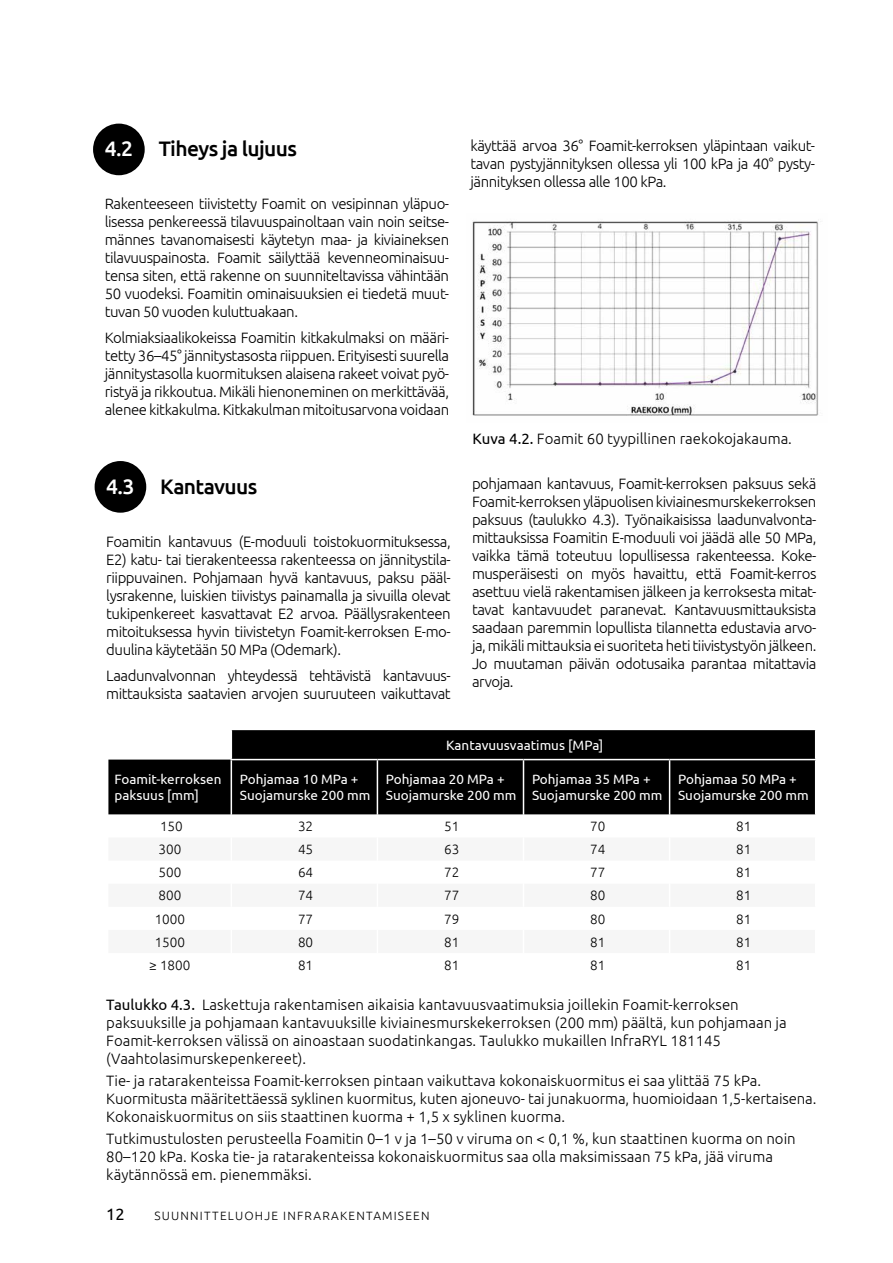
<style>
.page{position:relative;width:893px;height:1263px;background:#fff}
.page>*{position:absolute;margin:0;border:0;box-sizing:border-box;transform-origin:0 0}
.t1{font:500 21px "Ubuntu";letter-spacing:-.03em;color:#000}
.t2{font:16.5px "Ubuntu";color:#000}
.t3{font:300 15px/18px "Ubuntu";color:#000;text-align:justify}
.t4{font:300 15px/18px "Ubuntu";letter-spacing:-.03em;color:#000}
.t5{font:13.5px/16.2px "Ubuntu";color:#fff}
.t6{font:300 13.5px "Ubuntu";color:#000}
.t7{font:300 12px "Ubuntu";letter-spacing:.1em;color:#000}
.s1{color:#fff}
.s2{font-weight:400}
</style>
<div class="page">
<div style="left:93px;top:124px;width:52px;height:51px;background:#000;border-radius:50%"></div>
<div style="left:95px;top:461px;width:51px;height:52px;background:#000;border-radius:50%"></div>
<img style="left:472px;top:220px;width:347px;height:196px">
<svg style="left:108px;top:730px;width:707px;height:84px;background:#121212"></svg>
<svg style="left:231px;top:730px;width:1px;height:29px"></svg>
<hr style="left:231px;top:760px;width:1px;height:54px;background:#fff">
<hr style="left:377px;top:760px;width:1px;height:54px;background:#fff">
<hr style="left:523px;top:760px;width:1px;height:54px;background:#fff">
<hr style="left:669px;top:760px;width:1px;height:54px;background:#fff">
<hr style="left:231px;top:759px;width:146px;height:1px;background:#fff">
<hr style="left:377px;top:759px;width:146px;height:1px;background:#fff">
<hr style="left:523px;top:759px;width:147px;height:1px;background:#fff">
<hr style="left:670px;top:759px;width:146px;height:1px;background:#fff">
<h1 class="t1" style="left:105px;top:135px;width:194px"><span class="s1">4.2</span> Tiheys ja lujuus</h1>
<p class="t3" style="left:105px;top:194px;width:346px">Rakenteeseen tiivistetty Foamit on vesipinnan yläpuo&shy;lisessa penkereessä tilavuuspainoltaan vain noin seitse&shy;männes tavanomaisesti käytetyn maa- ja kiviaineksen tilavuuspainosta. Foamit säilyttää kevenneominaisuu&shy;tensa siten, että rakenne on suunniteltavissa vähintään 50 vuodeksi. Foamitin ominaisuuksien ei tiedetä muut&shy;tuvan 50 vuoden kuluttuakaan.</p>
<p class="t3" style="left:105px;top:329px;width:346px">Kolmiaksiaalikokeissa Foamitin kitkakulmaksi on määri&shy;tetty 36–45° jännitystasosta riippuen. Erityisesti suurella jännitystasolla kuormituksen alaisena rakeet voivat pyö&shy;ristyä ja rikkoutua. Mikäli hienoneminen on merkittävää, alenee kitkakulma. Kitkakulman mitoitusarvona voidaan</p>
<h1 class="t1" style="left:106px;top:473px;width:152px"><span class="s1">4.3</span> Kantavuus</h1>
<p class="t3" style="left:106px;top:532px;width:346px">Foamitin kantavuus (E-moduuli toistokuormituksessa, E2) katu- tai tierakenteessa rakenteessa on jännitystila&shy;riippuvainen. Pohjamaan hyvä kantavuus, paksu pääl&shy;lysrakenne, luiskien tiivistys painamalla ja sivuilla olevat tukipenkereet kasvattavat E2 arvoa. Päällysrakenteen mitoituksessa hyvin tiivistetyn Foamit-kerroksen E-mo&shy;duulina käytetään 50 MPa (Odemark).</p>
<p class="t4" style="left:106px;top:667px;width:346px">Laadunvalvonnan yhteydessä tehtävistä kantavuus&shy;mittauksista saatavien arvojen suuruuteen vaikuttavat</p>
<p class="t3" style="left:470px;top:136px;width:346px">käyttää arvoa 36° Foamit-kerroksen yläpintaan vaikut&shy;tavan pystyjännityksen ollessa yli 100 kPa ja 40° pysty&shy;jännityksen ollessa alle 100 kPa.</p>
<p class="t3" style="left:473px;top:429px;width:321px"><span class="s2">Kuva 4.2.</span> Foamit 60 tyypillinen raekokojakauma.</p>
<p class="t3" style="left:472px;top:474px;width:346px">pohjamaan kantavuus, Foamit-kerroksen paksuus sekä Foamit-kerroksen yläpuolisen kiviainesmurskekerroksen paksuus (taulukko 4.3). Työnaikaisissa laadunvalvonta&shy;mittauksissa Foamitin E-moduuli voi jäädä alle 50 MPa, vaikka tämä toteutuu lopullisessa rakenteessa. Koke&shy;musperäisesti on myös havaittu, että Foamit-kerros asettuu vielä rakentamisen jälkeen ja kerroksesta mitat&shy;tavat kantavuudet paranevat. Kantavuusmittauksista saadaan paremmin lopullista tilannetta edustavia arvo&shy;ja, mikäli mittauksia ei suoriteta heti tiivistystyön jälkeen.<br>Jo muutaman päivän odotusaika parantaa mitattavia arvoja.</p>
<p class="t5" style="left:446px;top:737px;width:159px">Kantavuusvaatimus [MPa]</p>
<p class="t5" style="left:114px;top:771px;width:109px">Foamit-kerroksen paksuus [mm]</p>
<p class="t5" style="left:240px;top:771px;width:132px">Pohjamaa 10 MPa +<br>Suojamurske 200 mm</p>
<p class="t5" style="left:386px;top:771px;width:132px">Pohjamaa 20 MPa +<br>Suojamurske 200 mm</p>
<p class="t5" style="left:532px;top:771px;width:132px">Pohjamaa 35 MPa +<br>Suojamurske 200 mm</p>
<p class="t5" style="left:678px;top:771px;width:132px">Pohjamaa 50 MPa +<br>Suojamurske 200 mm</p>
<p class="t6" style="left:160px;top:818px;width:24px">150</p>
<p class="t6" style="left:298px;top:818px;width:17px">32</p>
<p class="t6" style="left:444px;top:818px;width:17px">51</p>
<p class="t6" style="left:590px;top:818px;width:17px">70</p>
<p class="t6" style="left:736px;top:818px;width:17px">81</p>
<p class="t6" style="left:158px;top:841px;width:24px">300</p>
<p class="t6" style="left:298px;top:841px;width:17px">45</p>
<p class="t6" style="left:444px;top:841px;width:17px">63</p>
<p class="t6" style="left:590px;top:841px;width:17px">74</p>
<p class="t6" style="left:736px;top:841px;width:17px">81</p>
<p class="t6" style="left:158px;top:864px;width:24px">500</p>
<p class="t6" style="left:298px;top:864px;width:17px">64</p>
<p class="t6" style="left:444px;top:864px;width:17px">72</p>
<p class="t6" style="left:590px;top:864px;width:17px">77</p>
<p class="t6" style="left:736px;top:864px;width:17px">81</p>
<p class="t6" style="left:158px;top:887px;width:24px">800</p>
<p class="t6" style="left:298px;top:887px;width:17px">74</p>
<p class="t6" style="left:444px;top:887px;width:17px">77</p>
<p class="t6" style="left:590px;top:887px;width:17px">80</p>
<p class="t6" style="left:736px;top:887px;width:17px">81</p>
<p class="t6" style="left:155px;top:911px;width:32px">1000</p>
<p class="t6" style="left:298px;top:911px;width:17px">77</p>
<p class="t6" style="left:444px;top:911px;width:17px">79</p>
<p class="t6" style="left:590px;top:911px;width:17px">80</p>
<p class="t6" style="left:736px;top:911px;width:17px">81</p>
<p class="t6" style="left:155px;top:934px;width:32px">1500</p>
<p class="t6" style="left:298px;top:934px;width:17px">80</p>
<p class="t6" style="left:444px;top:934px;width:17px">81</p>
<p class="t6" style="left:590px;top:934px;width:17px">81</p>
<p class="t6" style="left:736px;top:934px;width:17px">81</p>
<p class="t6" style="left:149px;top:957px;width:43px">≥ 1800</p>
<p class="t6" style="left:298px;top:957px;width:17px">81</p>
<p class="t6" style="left:444px;top:957px;width:17px">81</p>
<p class="t6" style="left:590px;top:957px;width:17px">81</p>
<p class="t6" style="left:736px;top:957px;width:17px">81</p>
<p class="t3" style="left:106px;top:995px;width:682px;text-align:left"><span class="s2">Taulukko 4.3.</span> Laskettuja rakentamisen aikaisia kantavuusvaatimuksia joillekin Foamit-kerroksen paksuuksille ja pohjamaan kantavuuksille kiviainesmurskekerroksen (200 mm) päältä, kun pohjamaan ja Foamit-kerroksen välissä on ainoastaan suodatinkangas. Taulukko mukaillen InfraRYL 181145 (Vaahtolasimurskepenkereet).</p>
<p class="t3" style="left:106px;top:1071px;width:712px;text-align:left">Tie- ja ratarakenteissa Foamit-kerroksen pintaan vaikuttava kokonaiskuormitus ei saa ylittää 75 kPa.<br>Kuormitusta määritettäessä syklinen kuormitus, kuten ajoneuvo- tai junakuorma, huomioidaan 1,5-kertaisena.<br>Kokonaiskuormitus on siis staattinen kuorma + 1,5 x syklinen kuorma.</p>
<p class="t3" style="left:106px;top:1129px;width:691px;text-align:left">Tutkimustulosten perusteella Foamitin 0–1 v ja 1–50 v viruma on &lt; 0,1 %, kun staattinen kuorma on noin<br>80–120 kPa. Koska tie- ja ratarakenteissa kokonaiskuormitus saa olla maksimissaan 75 kPa, jää viruma käytännössä em. pienemmäksi.</p>
<p class="t2" style="left:106px;top:1204px;width:20px">12</p>
<p class="t7" style="left:154px;top:1208px;width:277px">SUUNNITTELUOHJE INFRARAKENTAMISEEN</p>
</div>
